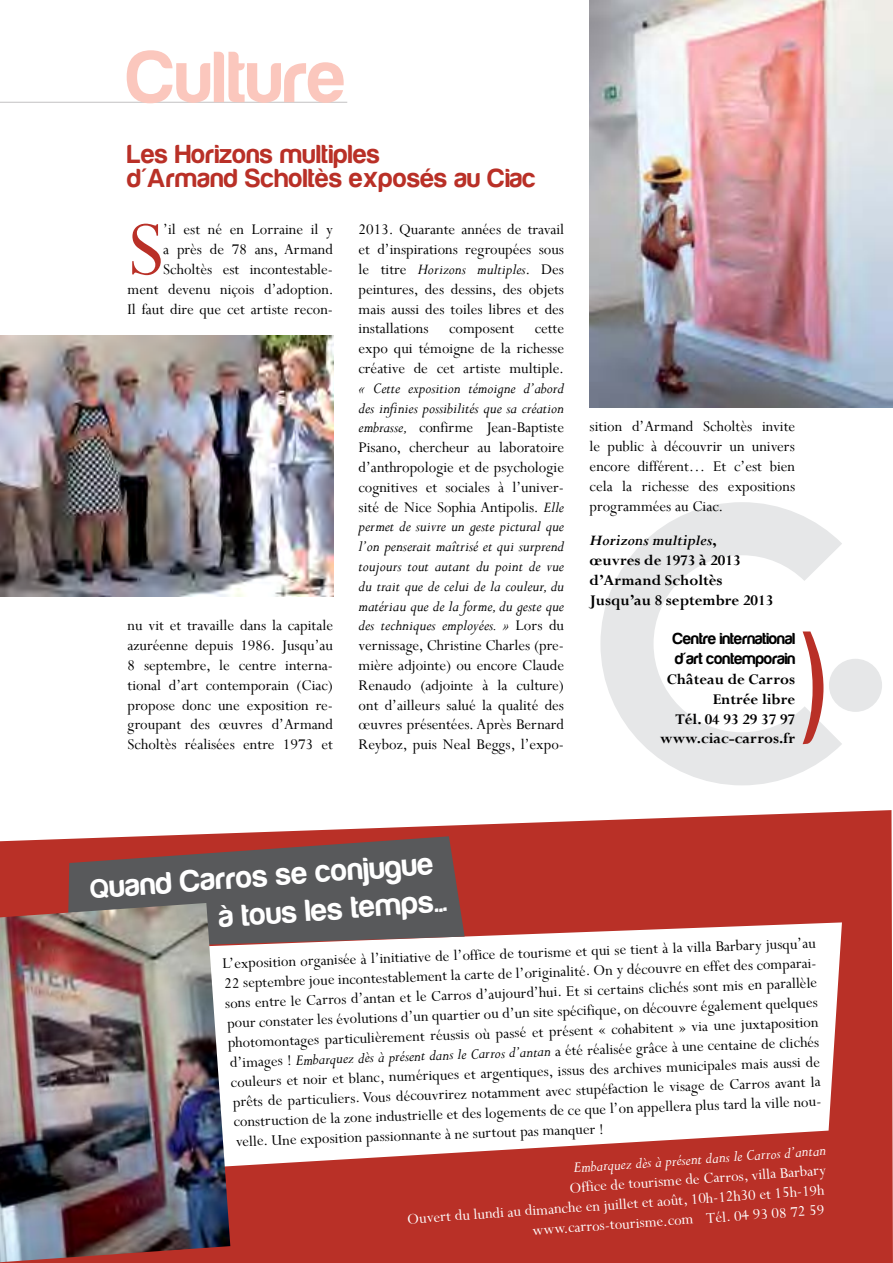
<style>
.page{position:relative;width:893px;height:1263px;background:#fff}
.page>*{position:absolute;margin:0;border:0;box-sizing:border-box;transform-origin:0 0}
.t1{font:85.65px "Perpetua";color:#b93027}
.t2{font:700 75px "Harabara";letter-spacing:.02em;color:#fbc7bd}
.t3{font:700 31.5px/37.8px "Harabara";color:#fff}
.t4{font:700 27px/24px "Harabara";letter-spacing:.025em;color:#b93027}
.t5{font:16.5px/19.8px "Perpetua";color:#000;text-align:justify}
.t6{font:700 16.5px/19.8px "Perpetua";color:#000}
.t7{font:16.5px/19.8px "Perpetua";color:#fff;text-align:right}
.t8{font:italic 16.5px "Perpetua";color:#fff}
.t9{font:700 16.5px/19.8px "Harabara";color:#000}
.s1{font-style:italic}
.s2{font-size:27px}
</style>
<div class="page">
<hr style="left:0;top:102px;width:347px;height:1px;background:#c2c1c2">
<div style="left:829px;top:659px;width:53px;height:53px;background:#e6e7e8;border-radius:50%"></div>
<svg style="left:600px;top:502px;width:242px;height:283px"></svg>
<svg style="left:0;top:810px;width:893px;height:453px;background:#c0453d"></svg>
<img style="left:590px;top:0;width:303px;height:407px">
<img style="left:0;top:335px;width:333px;height:261px">
<svg style="left:230px;top:922px;width:612px;height:253px"></svg>
<svg style="left:68px;top:836px;width:397px;height:113px;background:#705b5b"></svg>
<svg style="left:803px;top:631px;width:20px;height:113px"></svg>
<img style="left:0;top:903px;width:230px;height:359px">
<h2 class="t2" style="left:128px;top:38px;width:219px">Culture</h2>
<h3 class="t4" style="left:128px;top:143px;width:410px">Les Horizons multiples<br>d'Armand Scholtès exposés au Ciac</h3>
<h1 class="t1" style="left:128px;top:195px;width:37px">S</h1>
<p class="t5" style="left:128px;top:219px;width:208px;text-align:right">’il est né en Lorraine il y<br>a près de 78 ans, Armand<br>Scholtès est incontestable-<br>ment devenu niçois d’adoption.<br>Il faut dire que cet artiste recon-</p>
<p class="t5" style="left:359px;top:219px;width:207px">2013. Quarante années de travail et d’inspirations regroupées sous le titre <span class="s1">Horizons multiples</span>. Des peintures, des dessins, des objets mais aussi des toiles libres et des installations composent cette expo qui témoigne de la richesse créative de cet artiste multiple.</p>
<p class="t5" style="left:359px;top:378px;width:207px"><span class="s1">« Cette exposition témoigne d’abord des infinies possibilités que sa création embrasse,</span> confirme Jean-Baptiste Pisano, chercheur au laboratoire d’anthropologie et de psychologie cognitives et sociales à l’univer&shy;sité de Nice Sophia Antipolis. <span class="s1">Elle permet de suivre un geste pictural que l’on penserait maîtrisé et qui surprend toujours tout autant du point de vue du trait que de celui de la couleur, du matériau que de la forme, du geste que des techniques employées. »</span> Lors du vernissage, Christine Charles (pre&shy;mière adjointe) ou encore Claude Renaudo (adjointe à la culture) ont d’ailleurs salué la qualité des œuvres présentées. Après Bernard Reyboz, puis Neal Beggs, l’expo-</p>
<p class="t5" style="left:128px;top:615px;width:207px">nu vit et travaille dans la capitale azuréenne depuis 1986. Jusqu’au 8 septembre, le centre interna&shy;tional d’art contemporain (Ciac) propose donc une exposition re&shy;groupant des œuvres d’Armand Scholtès réalisées entre 1973 et</p>
<p class="t5" style="left:590px;top:416px;width:207px">sition d’Armand Scholtès invite le public à découvrir un univers encore différent… Et c’est bien cela la richesse des expositions programmées au Ciac.</p>
<p class="t6" style="left:590px;top:530px;width:185px"><span class="s1">Horizons multiples</span>,<br>œuvres de 1973 à 2013 d’Armand Scholtès<br>Jusqu’au 8 septembre 2013</p>
<p class="t9" style="left:673px;top:629px;width:124px">Centre international d'art contemporain</p>
<p class="t6" style="left:660px;top:669px;width:137px;text-align:right">Château de Carros<br>Entrée libre<br>Tél. 04 93 29 37 97 www.ciac-carros.fr</p>
<h3 class="t3" style="left:215px;top:860px;width:229px;text-indent:-126px;rotate:-4deg"><span class="s2">Q</span>uand Carros se conjugue à tous les temps...</h3>
<p class="t5" style="left:222px;top:953px;width:595px;rotate:-2deg">L’exposition organisée à l’initiative de l’office de tourisme et qui se tient à la villa Barbary jusqu’au</p>
<p class="t5" style="left:224px;top:973px;width:597px;rotate:-2deg">22 septembre joue incontestablement la carte de l’originalité. On y découvre en effet des comparai-</p>
<p class="t5" style="left:225px;top:993px;width:594px;rotate:-2deg">sons entre le Carros d’antan et le Carros d’aujourd’hui. Et si certains clichés sont mis en parallèle</p>
<p class="t5" style="left:227px;top:1013px;width:592px;rotate:-2deg">pour constater les évolutions d’un quartier ou d’un site spécifique, on découvre également quelques</p>
<p class="t5" style="left:228px;top:1032px;width:592px;rotate:-2deg">photomontages particulièrement réussis où passé et présent « cohabitent » via une juxtaposition</p>
<p class="t5" style="left:230px;top:1052px;width:591px;rotate:-2deg">d’images ! <span class="s1">Embarquez dès à présent dans le Carros d’antan</span> a été réalisée grâce à une centaine de clichés</p>
<p class="t5" style="left:230px;top:1072px;width:591px;rotate:-2deg">couleurs et noir et blanc, numériques et argentiques, issus des archives municipales mais aussi de</p>
<p class="t5" style="left:233px;top:1092px;width:589px;rotate:-2deg">prêts de particuliers. Vous découvrirez notamment avec stupéfaction le visage de Carros avant la</p>
<p class="t5" style="left:233px;top:1111px;width:593px;rotate:-2deg">construction de la zone industrielle et des logements de ce que l’on appellera plus tard la ville nou-</p>
<p class="t5" style="left:236px;top:1131px;width:370px;rotate:-2deg">velle. Une exposition passionnante à ne surtout pas manquer !</p>
<p class="t8" style="left:573px;top:1157px;width:255px;rotate:-4deg">Embarquez dès à présent dans le Carros d’antan</p>
<p class="t7" style="left:405px;top:1189px;width:423px;rotate:-4deg">Office de tourisme de Carros, villa Barbary<br>Ouvert du lundi au dimanche en juillet et août, 10h-12h30 et 15h-19h www.carros-tourisme.com Tél. 04 93 08 72 59</p>
</div>
